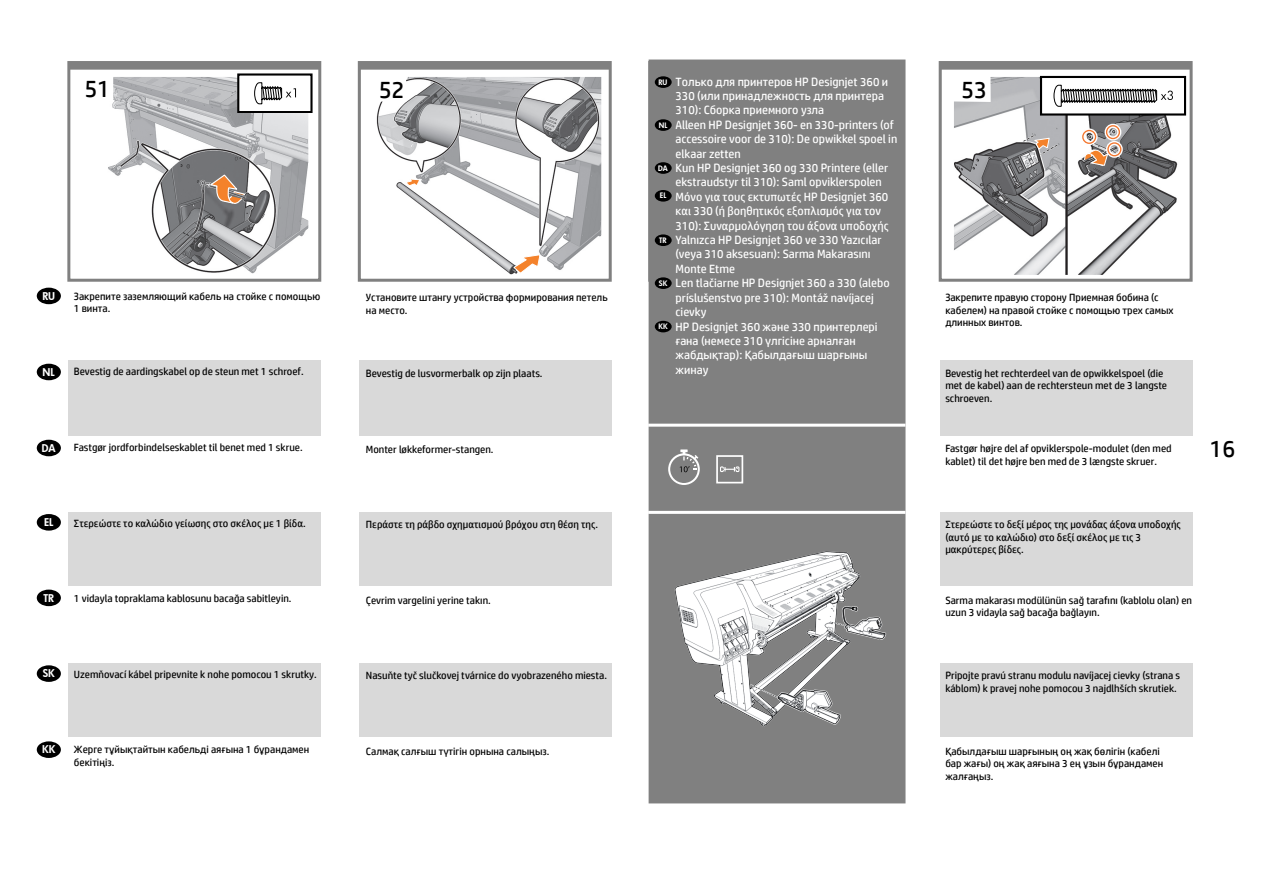
<style>
.page{position:relative;width:1266px;height:896px;background:#fff}
.page>*{position:absolute;margin:0;border:0;box-sizing:border-box;transform-origin:0 0}
.t1{font:24px "HP Simplified";color:#000}
.t2{font:12px/14.4px "HP Simplified";color:#fff}
.t3{font:10.5px/12.6px "HP Simplified";color:#000}
.t4{font:10.5px "Futura Hv";color:#fff}
.t5{font:7.35px "Futura Hv";color:#fff}
</style>
<div class="page">
<svg style="left:71px;top:65px;width:246px;height:5px"></svg>
<div style="left:67px;top:61px;width:254px;height:221px;border:3px solid #808080"></div>
<svg style="left:362px;top:65px;width:246px;height:5px"></svg>
<div style="left:358px;top:61px;width:254px;height:221px;border:3px solid #808080"></div>
<svg style="left:943px;top:65px;width:245px;height:5px"></svg>
<div style="left:939px;top:61px;width:253px;height:221px;border:3px solid #808080"></div>
<div style="left:649px;top:60px;width:256px;height:743px;background:#808080"></div>
<hr style="left:648px;top:511px;width:257px;height:3px;background:#fff">
<hr style="left:648px;top:424px;width:257px;height:3px;background:#fff">
<svg style="left:668px;top:449px;width:32px;height:36px"></svg>
<img style="left:376px;top:77px;width:225px;height:198px">
<img style="left:954px;top:77px;width:224px;height:198px">
<img style="left:108px;top:77px;width:200px;height:197px">
<svg style="left:513px;top:254px;width:28px;height:20px"></svg>
<svg style="left:1033px;top:137px;width:17px;height:13px"></svg>
<svg style="left:405px;top:178px;width:16px;height:9px"></svg>
<svg style="left:720px;top:466px;width:19px;height:6px"></svg>
<div style="left:716px;top:455px;width:27px;height:28px;border:2px solid #fff"></div>
<svg style="left:208px;top:174px;width:38px;height:31px"></svg>
<svg style="left:1084px;top:148px;width:25px;height:18px"></svg>
<div style="left:238px;top:75px;width:73px;height:37px;background:#fff"></div>
<div style="left:237px;top:73px;width:75px;height:39px;border:2px solid #000"></div>
<svg style="left:254px;top:82px;width:42px;height:23px"></svg>
<div style="left:1081px;top:128px;width:16px;height:17px;border:4px solid #fff;border-radius:50%"></div>
<div style="left:1082px;top:130px;width:14px;height:14px;border:1px solid #f37730;border-radius:50%"></div>
<div style="left:1104px;top:124px;width:17px;height:17px;border:4px solid #fff;border-radius:50%"></div>
<div style="left:1106px;top:125px;width:14px;height:14px;border:1px solid #f37730;border-radius:50%"></div>
<div style="left:1106px;top:141px;width:17px;height:17px;border:4px solid #fff;border-radius:50%"></div>
<div style="left:1107px;top:142px;width:14px;height:14px;border:1px solid #f37730;border-radius:50%"></div>
<div style="left:1041px;top:77px;width:144px;height:38px;background:#fff"></div>
<div style="left:1040px;top:76px;width:146px;height:40px;border:2px solid #000"></div>
<svg style="left:1053px;top:84px;width:120px;height:23px"></svg>
<img style="left:674px;top:551px;width:212px;height:176px">
<div style="left:68px;top:360px;width:252px;height:76px;background:#d9d9d9"></div>
<div style="left:359px;top:360px;width:253px;height:76px;background:#d9d9d9"></div>
<div style="left:940px;top:360px;width:252px;height:76px;background:#d9d9d9"></div>
<div style="left:68px;top:512px;width:252px;height:74px;background:#d9d9d9"></div>
<div style="left:359px;top:512px;width:253px;height:74px;background:#d9d9d9"></div>
<div style="left:940px;top:512px;width:252px;height:74px;background:#d9d9d9"></div>
<div style="left:68px;top:663px;width:252px;height:74px;background:#d9d9d9"></div>
<div style="left:359px;top:663px;width:253px;height:74px;background:#d9d9d9"></div>
<div style="left:940px;top:663px;width:252px;height:74px;background:#d9d9d9"></div>
<div style="left:37px;top:288px;width:24px;height:16px;background:#000;border-radius:50%"></div>
<div style="left:37px;top:590px;width:24px;height:16px;background:#000;border-radius:50%"></div>
<div style="left:37px;top:440px;width:24px;height:16px;background:#000;border-radius:50%"></div>
<div style="left:37px;top:514px;width:24px;height:17px;background:#000;border-radius:50%"></div>
<div style="left:37px;top:364px;width:24px;height:16px;background:#000;border-radius:50%"></div>
<div style="left:37px;top:665px;width:24px;height:17px;background:#000;border-radius:50%"></div>
<div style="left:37px;top:741px;width:24px;height:17px;background:#000;border-radius:50%"></div>
<div style="left:655px;top:76px;width:17px;height:12px;background:#000;border-radius:50%"></div>
<div style="left:655px;top:234px;width:17px;height:12px;background:#000;border-radius:50%"></div>
<div style="left:655px;top:162px;width:17px;height:12px;background:#000;border-radius:50%"></div>
<div style="left:655px;top:190px;width:17px;height:12px;background:#000;border-radius:50%"></div>
<div style="left:655px;top:119px;width:17px;height:12px;background:#000;border-radius:50%"></div>
<div style="left:655px;top:277px;width:17px;height:12px;background:#000;border-radius:50%"></div>
<div style="left:655px;top:321px;width:17px;height:11px;background:#000;border-radius:50%"></div>
<p class="t4" style="left:42px;top:289px;width:14px">RU</p>
<p class="t4" style="left:43px;top:365px;width:14px">NL</p>
<p class="t2" style="left:675px;top:74px;width:223px">Только для принтеров HP Designjet 360 и 330 (или принадлежность для принтера 310): Сборка приемного узла<br>Alleen HP Designjet 360- en 330-printers (of accessoire voor de 310): De opwikkel spoel in elkaar zetten<br>Kun HP Designjet 360 og 330 Printere (eller ekstraudstyr til 310): Saml opviklerspolen Μόνο για τους εκτυπωτές HP Designjet 360 και 330 (ή βοηθητικός εξοπλισμός για τον 310): Συναρμολόγηση του άξονα υποδοχής Yalnızca HP Designjet 360 ve 330 Yazıcılar (veya 310 aksesuarı): Sarma Makarasını Monte Etme<br>Len tlačiarne HP Designjet 360 a 330 (alebo príslušenstvo pre 310): Montáž navíjacej cievky<br>HP Designjet 360 және 330 принтерлері ғана (немесе 310 үлгісіне арналған жабдықтар): Қабылдағыш шарғыны жинау</p>
<p class="t5" style="left:658px;top:77px;width:10px">RU</p>
<h1 class="t1" style="left:84px;top:72px;width:27px">51</h1>
<h1 class="t1" style="left:379px;top:74px;width:27px">52</h1>
<h1 class="t1" style="left:961px;top:74px;width:27px">53</h1>
<p class="t5" style="left:659px;top:120px;width:10px">NL</p>
<p class="t5" style="left:658px;top:163px;width:11px">DA</p>
<p class="t5" style="left:660px;top:191px;width:8px">EL</p>
<p class="t5" style="left:659px;top:235px;width:9px">TR</p>
<p class="t5" style="left:659px;top:278px;width:10px">SK</p>
<p class="t5" style="left:658px;top:322px;width:11px">KK</p>
<p class="t3" style="left:74px;top:290px;width:248px">Закрепите заземляющий кабель на стойке с помощью<br>1 винта.</p>
<p class="t3" style="left:945px;top:291px;width:230px">Закрепите правую сторону Приемная бобина (с кабелем) на правой стойке с помощью трех самых длинных винтов.</p>
<p class="t3" style="left:366px;top:291px;width:243px">Установите штангу устройства формирования петель на место.</p>
<p class="t3" style="left:74px;top:365px;width:231px">Bevestig de aardingskabel op de steun met 1 schroef.</p>
<p class="t3" style="left:945px;top:367px;width:223px">Bevestig het rechterdeel van de opwikkelspoel (die met de kabel) aan de rechtersteun met de 3 langste schroeven.</p>
<p class="t3" style="left:366px;top:367px;width:178px">Bevestig de lusvormerbalk op zijn plaats.</p>
<p class="t4" style="left:42px;top:441px;width:15px">DA</p>
<p class="t3" style="left:74px;top:441px;width:230px">Fastgør jordforbindelseskablet til benet med 1 skrue.</p>
<p class="t3" style="left:366px;top:442px;width:129px">Monter løkkeformer-stangen.</p>
<p class="t3" style="left:945px;top:442px;width:228px">Fastgør højre del af opviklerspole-modulet (den med kablet) til det højre ben med de 3 længste skruer.</p>
<h1 class="t1" style="left:1209px;top:433px;width:27px">16</h1>
<p class="t4" style="left:44px;top:515px;width:11px">EL</p>
<p class="t3" style="left:74px;top:516px;width:233px">Στερεώστε το καλώδιο γείωσης στο σκέλος με 1 βίδα.</p>
<p class="t3" style="left:366px;top:518px;width:234px">Περάστε τη ράβδο σχηματισμού βρόχου στη θέση της.</p>
<p class="t3" style="left:945px;top:518px;width:237px">Στερεώστε το δεξί μέρος της μονάδας άξονα υποδοχής (αυτό με το καλώδιο) στο δεξί σκέλος με τις 3 μακρύτερες βίδες.</p>
<p class="t4" style="left:43px;top:591px;width:12px">TR</p>
<p class="t3" style="left:74px;top:592px;width:219px">1 vidayla topraklama kablosunu bacağa sabitleyin.</p>
<p class="t3" style="left:366px;top:594px;width:126px">Çevrim vargelini yerine takın.</p>
<p class="t3" style="left:945px;top:594px;width:248px">Sarma makarası modülünün sağ tarafını (kablolu olan) en uzun 3 vidayla sağ bacağa bağlayın.</p>
<p class="t4" style="left:43px;top:666px;width:14px">SK</p>
<p class="t3" style="left:74px;top:668px;width:244px">Uzemňovací kábel pripevnite k nohe pomocou 1 skrutky.</p>
<p class="t3" style="left:366px;top:669px;width:243px">Nasuňte tyč slučkovej tvárnice do vyobrazeného miesta.</p>
<p class="t3" style="left:945px;top:669px;width:236px">Pripojte pravú stranu modulu navíjacej cievky (strana s káblom) k pravej nohe pomocou 3 najdlhších skrutiek.</p>
<p class="t4" style="left:42px;top:742px;width:15px">KK</p>
<p class="t3" style="left:74px;top:743px;width:237px">Жерге тұйықтайтын кабельді аяғына 1 бұрандамен бекітіңіз.</p>
<p class="t3" style="left:366px;top:745px;width:185px">Салмақ салғыш түтігін орнына салыңыз.</p>
<p class="t3" style="left:945px;top:745px;width:219px">Қабылдағыш шарғының оң жақ бөлігін (кабелі бар жағы) оң жақ аяғына 3 ең ұзын бұрандамен жалғаңыз.</p>
</div>
